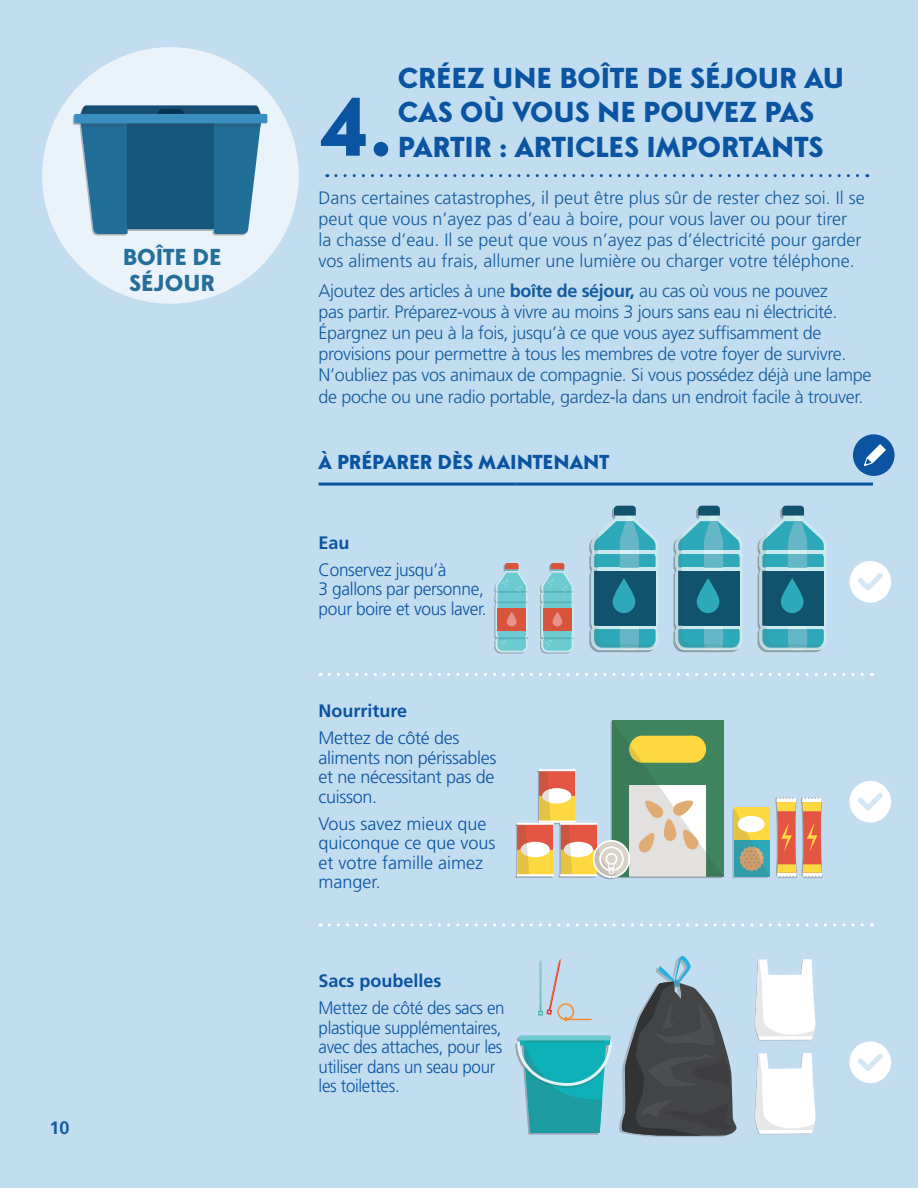
<style>
.page{position:relative;width:918px;height:1188px;background:#c2dcf0}
.page>*{position:absolute;margin:0;border:0;box-sizing:border-box;transform-origin:0 0}
.t1{font:800 85.5px "Simplo";color:#0a54a1}
.t2{font:800 30px/34.5px "Simplo";color:#0a54a1}
.t3{font:800 24px/25.5px "Simplo";color:#256f9a}
.t4{font:800 21px "Simplo";color:#0a54a1}
.t5{font:300 18px/21.3px "Frutiger LT Pro";letter-spacing:-.02em;color:#145c9d}
.t6{font:300 18px/21px "Frutiger LT Pro";color:#145c9d}
.t7{font:300 18px/19.5px "Frutiger LT Pro";letter-spacing:-.02em;color:#0a54a1;scale:.94 1}
.t8{font:300 18px/19.5px "Frutiger LT Pro";letter-spacing:-.02em;color:#0a54a1}
.t9{font:300 18px/19.5px "Frutiger LT Pro";color:#0a54a1}
.t10{font:300 18px/19.5px "Frutiger LT Pro";letter-spacing:-.02em;color:#0a54a1;scale:.96 1}
.t11{font:700 18px "Frutiger LT Pro";color:#0a54a1}
.t12{font:700 18px "Frutiger LT Pro";color:#105ea2}
.s1{font-weight:700}
</style>
<div class="page">
<svg style="left:336px;top:174px;width:532px;height:3px"></svg>
<div style="left:42px;top:47px;width:257px;height:257px;background:#eaf3fa;border-radius:50%"></div>
<svg style="left:73px;top:105px;width:193px;height:130px;background:#3b7699"></svg>
<div style="left:74px;top:114px;width:193px;height:9px;background:#3a8fc1"></div>
<hr style="left:319px;top:483px;width:196px;height:3px;background:#0a54a1">
<hr style="left:515px;top:483px;width:358px;height:3px;background:#0a54a1">
<svg style="left:589px;top:506px;width:69px;height:146px"></svg>
<svg style="left:673px;top:506px;width:69px;height:146px"></svg>
<svg style="left:757px;top:506px;width:69px;height:146px"></svg>
<svg style="left:540px;top:563px;width:33px;height:91px"></svg>
<div style="left:543px;top:608px;width:29px;height:22px;background:#d8543b"></div>
<svg style="left:553px;top:612px;width:9px;height:14px"></svg>
<svg style="left:494px;top:563px;width:34px;height:91px"></svg>
<div style="left:498px;top:608px;width:28px;height:22px;background:#d8543b"></div>
<svg style="left:507px;top:612px;width:10px;height:14px"></svg>
<svg style="left:850px;top:561px;width:41px;height:42px"></svg>
<svg style="left:732px;top:808px;width:37px;height:70px;background:#9cb37f"></svg>
<div style="left:738px;top:816px;width:27px;height:16px;background:#fff;border-radius:50%"></div>
<svg style="left:515px;top:720px;width:208px;height:159px"></svg>
<svg style="left:775px;top:797px;width:47px;height:82px"></svg>
<svg style="left:850px;top:781px;width:41px;height:41px"></svg>
<svg style="left:754px;top:959px;width:62px;height:82px"></svg>
<svg style="left:754px;top:1053px;width:62px;height:81px"></svg>
<svg style="left:515px;top:956px;width:222px;height:181px"></svg>
<svg style="left:850px;top:1042px;width:41px;height:41px"></svg>
<svg style="left:853px;top:434px;width:42px;height:42px"></svg>
<svg style="left:329px;top:673px;width:544px;height:3px"></svg>
<svg style="left:329px;top:923px;width:544px;height:3px"></svg>
<p class="t3" style="left:123px;top:244px;width:100px">BOÎTE DE<br>SÉJOUR</p>
<p class="t12" style="left:50px;top:1117px;width:22px">10</p>
<p class="t2" style="left:398px;top:60px;width:448px">CRÉEZ UNE BOÎTE DE SÉJOUR AU<br>CAS OÙ VOUS NE POUVEZ PAS<br>PARTIR : ARTICLES IMPORTANTS</p>
<p class="t6" style="left:319px;top:187px;width:548px">Dans certaines catastrophes, il peut être plus sûr de rester chez soi. Il se peut que vous n’ayez pas d’eau à boire, pour vous laver ou pour tirer<br>la chasse d’eau. Il se peut que vous n’ayez pas d’électricité pour garder vos aliments au frais, allumer une lumière ou charger votre téléphone.</p>
<p class="t5" style="left:319px;top:280px;width:554px">Ajoutez des articles à une <span class="s1">boîte de séjour,</span> au cas où vous ne pouvez<br>pas partir. Préparez-vous à vivre au moins 3 jours sans eau ni électricité.<br>Épargnez un peu à la fois, jusqu’à ce que vous ayez suffisamment de provisions pour permettre à tous les membres de votre foyer de survivre.<br>N’oubliez pas vos animaux de compagnie. Si vous possédez déjà une lampe de poche ou une radio portable, gardez-la dans un endroit facile à trouver.</p>
<p class="t1" style="left:321px;top:77px;width:73px">4.</p>
<p class="t4" style="left:319px;top:450px;width:292px">À PRÉPARER DÈS MAINTENANT</p>
<p class="t11" style="left:319px;top:532px;width:33px">Eau</p>
<p class="t10" style="left:319px;top:560px;width:177px">Conservez jusqu’à<br>3 gallons par personne, pour boire et vous laver.</p>
<p class="t11" style="left:319px;top:700px;width:90px">Nourriture</p>
<p class="t8" style="left:319px;top:728px;width:179px">Mettez de côté des aliments non périssables et ne nécessitant pas de cuisson.</p>
<p class="t9" style="left:319px;top:814px;width:179px">Vous savez mieux que quiconque ce que vous et votre famille aimez manger.</p>
<p class="t11" style="left:319px;top:970px;width:125px">Sacs poubelles</p>
<p class="t7" style="left:319px;top:998px;width:200px">Mettez de côté des sacs en plastique supplémentaires, avec des attaches, pour les utiliser dans un seau pour les toilettes.</p>
</div>
